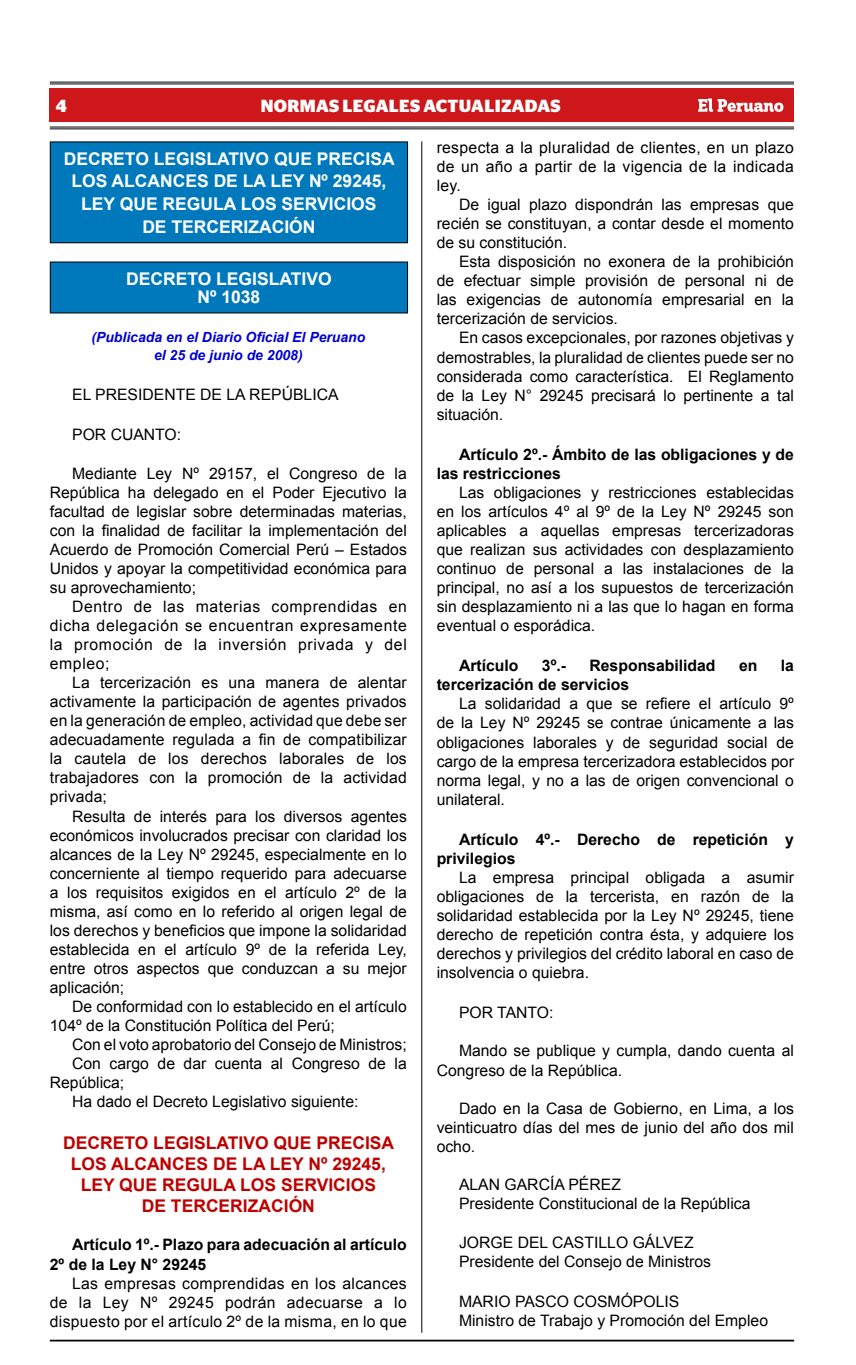
<style>
.page{position:relative;width:856px;height:1365px;background:#fff}
.page>*{position:absolute;margin:0;border:0;box-sizing:border-box;transform-origin:0 0}
.t1{font:700 17.5px/22.8px "Arial";color:#fff;text-align:center}
.t2{font:700 17.5px/21px "Arial";color:#be0000;text-align:center}
.t3{font:700 17.5px "Stag Sans";letter-spacing:.02em;color:#fff}
.t4{font:15.75px/19.1px "Arial";color:#000;text-align:justify}
.t5{font:700 15.75px/19.1px "Arial";color:#000}
.t6{font:italic 700 14px/18.4px "Arial";color:#0000d2;text-align:center}
</style>
<div class="page">
<hr style="left:50px;top:1339px;width:744px;height:2px;background:#000">
<div style="left:50px;top:88px;width:744px;height:34px;background:#cd171a"></div>
<hr style="left:50px;top:82px;width:744px;height:1px;background:#000">
<hr style="left:50px;top:84px;width:744px;height:1px;background:#000">
<hr style="left:50px;top:127px;width:744px;height:1px;background:#000">
<hr style="left:50px;top:128px;width:744px;height:1px;background:#000">
<svg style="left:698px;top:98px;width:85px;height:14px"></svg>
<hr style="left:421px;top:141px;width:1px;height:1191px;background:#000">
<div style="left:50px;top:142px;width:357px;height:101px;background:#0079bc"></div>
<hr style="left:50px;top:141px;width:358px;height:1px;background:#000">
<hr style="left:50px;top:142px;width:1px;height:100px;background:#000">
<hr style="left:407px;top:142px;width:1px;height:100px;background:#000">
<hr style="left:50px;top:242px;width:358px;height:1px;background:#000">
<div style="left:50px;top:262px;width:357px;height:51px;background:#0079bc"></div>
<hr style="left:50px;top:261px;width:358px;height:1px;background:#000">
<hr style="left:50px;top:262px;width:1px;height:50px;background:#000">
<hr style="left:407px;top:262px;width:1px;height:50px;background:#000">
<hr style="left:50px;top:312px;width:358px;height:1px;background:#000">
<p class="t3" style="left:56px;top:96px;width:13px">4</p>
<p class="t3" style="left:261px;top:96px;width:289px">NORMAS LEGALES ACTUALIZADAS</p>
<p class="t1" style="left:64px;top:147px;width:332px">DECRETO LEGISLATIVO QUE PRECISA<br>LOS ALCANCES DE LA LEY Nº 29245,<br>LEY QUE REGULA LOS SERVICIOS<br>DE TERCERIZACIÓN</p>
<p class="t1" style="left:126px;top:270px;width:207px;line-height:18.4px">DECRETO LEGISLATIVO<br>Nº 1038</p>
<p class="t6" style="left:91px;top:328px;width:275px">(Publicada en el Diario Oficial El Peruano el 25 de junio de 2008)</p>
<p class="t4" style="left:72px;top:385px;width:268px">EL PRESIDENTE DE LA REPÚBLICA</p>
<p class="t4" style="left:72px;top:425px;width:111px">POR CUANTO:</p>
<p class="t4" style="left:50px;top:463px;width:358px;text-indent:22px">Mediante Ley Nº 29157, el Congreso de la República ha delegado en el Poder Ejecutivo la facultad de legislar sobre determinadas materias, con la finalidad de facilitar la implementación del Acuerdo de Promoción Comercial Perú – Estados Unidos y apoyar la competitividad económica para su aprovechamiento;</p>
<p class="t4" style="left:50px;top:597px;width:358px;text-indent:22px">Dentro de las materias comprendidas en dicha delegación se encuentran expresamente la promoción de la inversión privada y del empleo;</p>
<p class="t4" style="left:50px;top:673px;width:358px;text-indent:22px">La tercerización es una manera de alentar activamente la participación de agentes privados en la generación de empleo, actividad que debe ser adecuadamente regulada a fin de compatibilizar la cautela de los derechos laborales de los trabajadores con la promoción de la actividad privada;</p>
<p class="t4" style="left:50px;top:806px;width:358px;text-indent:22px">Resulta de interés para los diversos agentes económicos involucrados precisar con claridad los alcances de la Ley Nº 29245, especialmente en lo concerniente al tiempo requerido para adecuarse a los requisitos exigidos en el artículo 2º de la misma, así como en lo referido al origen legal de los derechos y beneficios que impone la solidaridad establecida en el artículo 9º de la referida Ley, entre otros aspectos que conduzcan a su mejor aplicación;</p>
<p class="t4" style="left:50px;top:997px;width:358px;text-indent:22px">De conformidad con lo establecido en el artículo<br>104º de la Constitución Política del Perú;</p>
<p class="t4" style="left:72px;top:1035px;width:336px">Con el voto aprobatorio del Consejo de Ministros;</p>
<p class="t4" style="left:72px;top:1054px;width:336px">Con cargo de dar cuenta al Congreso de la</p>
<p class="t4" style="left:50px;top:1073px;width:76px">República;</p>
<p class="t4" style="left:72px;top:1092px;width:288px">Ha dado el Decreto Legislativo siguiente:</p>
<p class="t2" style="left:63px;top:1133px;width:332px">DECRETO LEGISLATIVO QUE PRECISA<br>LOS ALCANCES DE LA LEY Nº 29245,<br>LEY QUE REGULA LOS SERVICIOS<br>DE TERCERIZACIÓN</p>
<p class="t5" style="left:50px;top:1235px;width:358px;text-indent:22px">Artículo 1º.- Plazo para adecuación al artículo<br>2º de la Ley N° 29245</p>
<p class="t4" style="left:50px;top:1273px;width:358px;text-indent:22px">Las empresas comprendidas en los alcances de la Ley Nº 29245 podrán adecuarse a lo dispuesto por el artículo 2º de la misma, en lo que</p>
<p class="t4" style="left:437px;top:138px;width:359px">respecta a la pluralidad de clientes, en un plazo de un año a partir de la vigencia de la indicada ley.</p>
<p class="t4" style="left:437px;top:195px;width:359px;text-indent:22px">De igual plazo dispondrán las empresas que recién se constituyan, a contar desde el momento de su constitución.</p>
<p class="t4" style="left:437px;top:252px;width:359px;text-indent:22px">Esta disposición no exonera de la prohibición de efectuar simple provisión de personal ni de las exigencias de autonomía empresarial en la tercerización de servicios.</p>
<p class="t4" style="left:437px;top:328px;width:359px;text-indent:22px">En casos excepcionales, por razones objetivas y demostrables, la pluralidad de clientes puede ser no considerada como característica. El Reglamento de la Ley N° 29245 precisará lo pertinente a tal situación.</p>
<p class="t5" style="left:437px;top:445px;width:359px;text-indent:22px">Artículo 2º.- Ámbito de las obligaciones y de las restricciones</p>
<p class="t4" style="left:437px;top:483px;width:359px;text-indent:22px">Las obligaciones y restricciones establecidas en los artículos 4º al 9º de la Ley Nº 29245 son aplicables a aquellas empresas tercerizadoras que realizan sus actividades con desplazamiento continuo de personal a las instalaciones de la principal, no así a los supuestos de tercerización sin desplazamiento ni a las que lo hagan en forma eventual o esporádica.</p>
<p class="t5" style="left:459px;top:656px;width:61px">Artículo</p>
<p class="t5" style="left:542px;top:656px;width:26px">3º.-</p>
<p class="t5" style="left:589px;top:656px;width:128px">Responsabilidad</p>
<p class="t5" style="left:739px;top:656px;width:20px">en</p>
<p class="t5" style="left:781px;top:656px;width:15px">la</p>
<p class="t5" style="left:437px;top:675px;width:194px">tercerización de servicios</p>
<p class="t4" style="left:437px;top:694px;width:359px;text-indent:22px">La solidaridad a que se refiere el artículo 9º de la Ley Nº 29245 se contrae únicamente a las obligaciones laborales y de seguridad social de cargo de la empresa tercerizadora establecidos por norma legal, y no a las de origen convencional o unilateral.</p>
<p class="t5" style="left:437px;top:830px;width:359px;text-indent:22px">Artículo 4º.- Derecho de repetición y privilegios</p>
<p class="t4" style="left:437px;top:867px;width:359px;text-indent:22px">La empresa principal obligada a asumir obligaciones de la tercerista, en razón de la solidaridad establecida por la Ley Nº 29245, tiene derecho de repetición contra ésta, y adquiere los derechos y privilegios del crédito laboral en caso de insolvencia o quiebra.</p>
<p class="t4" style="left:459px;top:1003px;width:96px">POR TANTO:</p>
<p class="t4" style="left:437px;top:1041px;width:359px;text-indent:22px">Mando se publique y cumpla, dando cuenta al<br>Congreso de la República.</p>
<p class="t4" style="left:437px;top:1098px;width:359px;text-indent:22px">Dado en la Casa de Gobierno, en Lima, a los veinticuatro días del mes de junio del año dos mil ocho.</p>
<p class="t4" style="left:459px;top:1175px;width:293px">ALAN GARCÍA PÉREZ<br>Presidente Constitucional de la República</p>
<p class="t4" style="left:459px;top:1232px;width:254px">JORGE DEL CASTILLO GÁLVEZ<br>Presidente del Consejo de Ministros</p>
<p class="t4" style="left:459px;top:1291px;width:310px">MARIO PASCO COSMÓPOLIS<br>Ministro de Trabajo y Promoción del Empleo</p>
</div>
